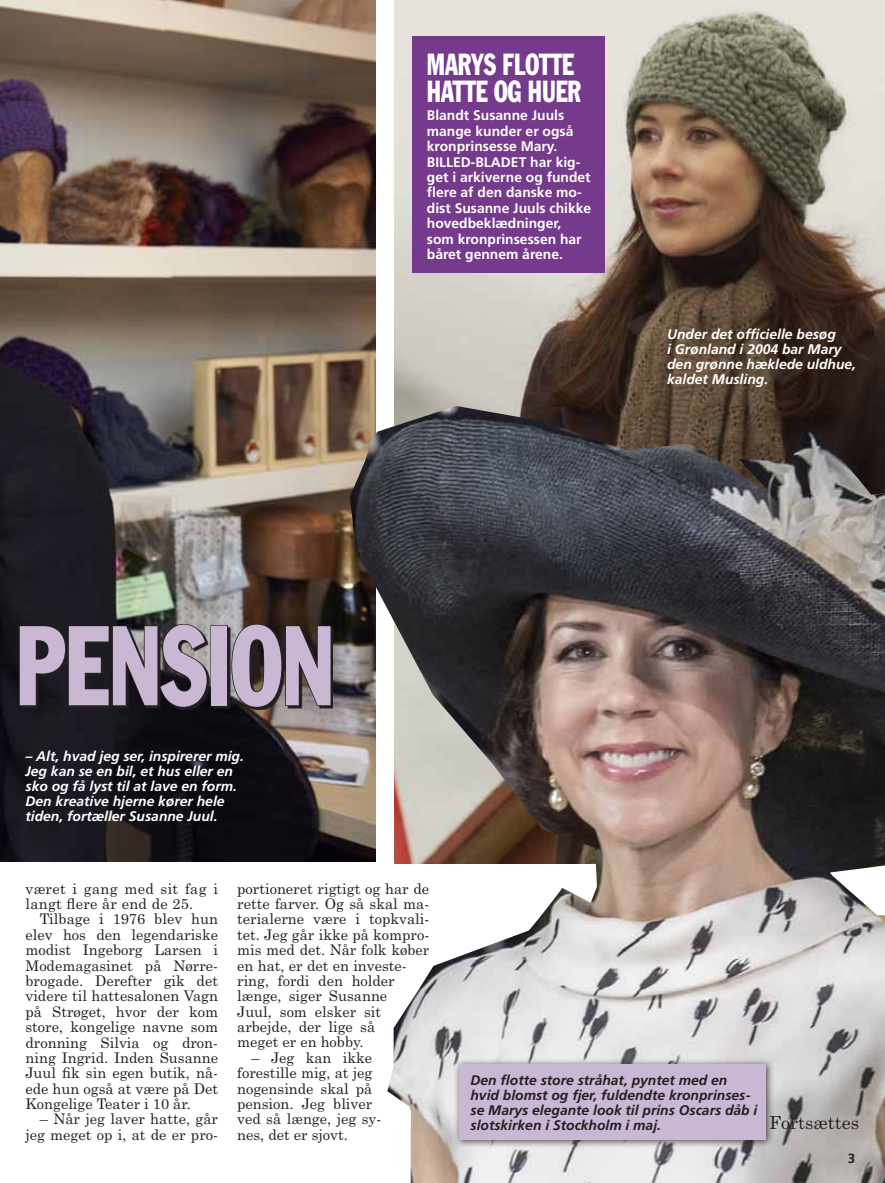
<style>
.page{position:relative;width:885px;height:1183px;background:#fff}
.page>*{position:absolute;margin:0;border:0;box-sizing:border-box;transform-origin:0 0}
.t1{font:condensed 111px "Franklin Gothic Std";letter-spacing:-.005em;color:#c9b7d3;scale:.8 1}
.t2{font:condensed 30px/27px "Franklin Gothic Std";letter-spacing:-.005em;color:#fff;scale:.8 1}
.t3{font:18px "Century Schoolbook Std";color:#231f20}
.t4{font:14.7px/15.3px "Century Schoolbook Std";color:#231f20}
.t5{font:14.7px/15.3px "Century Schoolbook Std";letter-spacing:.02em;color:#231f20}
.t6{font:italic 700 13.8px/15px "Frutiger LT Std";color:#fff}
.t7{font:700 13.8px/15.3px "Frutiger LT Std";color:#fff}
.t8{font:italic 700 13.8px/15px "Frutiger LT Std";color:#231f20}
.t9{font:700 13.35px "Frutiger LT Std";color:#231f20}
</style>
<div class="page">
<img style="left:0;top:0;width:376px;height:861px">
<img style="left:394px;top:0;width:490px;height:406px">
<img style="left:350px;top:406px;width:534px;height:776px">
<svg style="left:0;top:599px;width:333px;height:110px"></svg>
<svg style="left:18px;top:623px;width:190px;height:85px"></svg>
<div style="left:210px;top:625px;width:18px;height:80px;border:2px solid #231f20"></div>
<svg style="left:230px;top:623px;width:102px;height:85px"></svg>
<div style="left:412px;top:36px;width:192px;height:236px;background:#753a8b"></div>
<div style="left:453px;top:1058px;width:321px;height:89px;background:#231f20;opacity:.8"></div>
<div style="left:459px;top:1064px;width:307px;height:75px;background:#c9b7d3"></div>
<h1 class="t1" style="left:16px;top:598px;width:400px">PENSION</h1>
<p class="t6" style="left:26px;top:748px;width:220px">– Alt, hvad jeg ser, inspirerer mig.<br>Jeg kan se en bil, et hus eller en sko og få lyst til at lave en form.<br>Den kreative hjerne kører hele tiden, fortæller Susanne Juul.</p>
<h2 class="t2" style="left:427px;top:51px;width:194px">MARYS FLOTTE<br>HATTE OG HUER</h2>
<p class="t7" style="left:427px;top:108px;width:166px">Blandt Susanne Juuls mange kunder er også kronprinsesse Mary.<br>BILLED-BLADET har kig&shy;get i arkiverne og fundet flere af den danske mo&shy;dist Susanne Juuls chikke hovedbeklædninger, som kronprinsessen har båret gennem årene.</p>
<p class="t6" style="left:667px;top:326px;width:190px">Under det officielle besøg<br>i Grønland i 2004 bar Mary den grønne hæklede uldhue, kaldet Musling.</p>
<p class="t5" style="left:26px;top:880px;width:194px">været i gang med sit fag i langt flere år end de 25.</p>
<p class="t4" style="left:26px;top:910px;width:194px;text-align:justify;text-indent:14px">Tilbage i 1976 blev hun elev hos den legendariske modist Ingeborg Larsen i Modemagasinet på Nørre&shy;brogade. Derefter gik det videre til hattesalonen Vagn på Strøget, hvor der kom store, kongelige navne som dronning Silvia og dron&shy;ning Ingrid. Inden Susanne Juul fik sin egen butik, nå&shy;ede hun også at være på Det Kongelige Teater i 10 år.</p>
<p class="t4" style="left:26px;top:1110px;width:194px;text-align:right">– Når jeg laver hatte, går jeg meget op i, at de er pro-</p>
<p class="t4" style="left:237px;top:880px;width:193px">portioneret rigtigt og har de rette farver. Og så skal ma&shy;terialerne være i topkvali&shy;tet. Jeg går ikke på kompro&shy;mis med det. Når folk køber en hat, er det en investe&shy;ring, fordi den holder længe, siger Susanne<br>Juul, som elsker sit arbejde, der lige så<br>meget er en hobby.</p>
<p class="t4" style="left:237px;top:1049px;width:145px;text-indent:14px">– Jeg kan ikke forestille mig, at jeg nogensinde skal på pension. Jeg bliver ved så længe, jeg sy&shy;nes, det er sjovt.</p>
<p class="t8" style="left:470px;top:1071px;width:288px">Den flotte store stråhat, pyntet med en hvid blomst og fjer, fuldendte kronprinses&shy;se Marys elegante look til prins Oscars dåb i slotskirken i Stockholm i maj.</p>
<p class="t3" style="left:769px;top:1110px;width:91px">Fortsættes</p>
<p class="t9" style="left:847px;top:1150px;width:9px">3</p>
</div>
